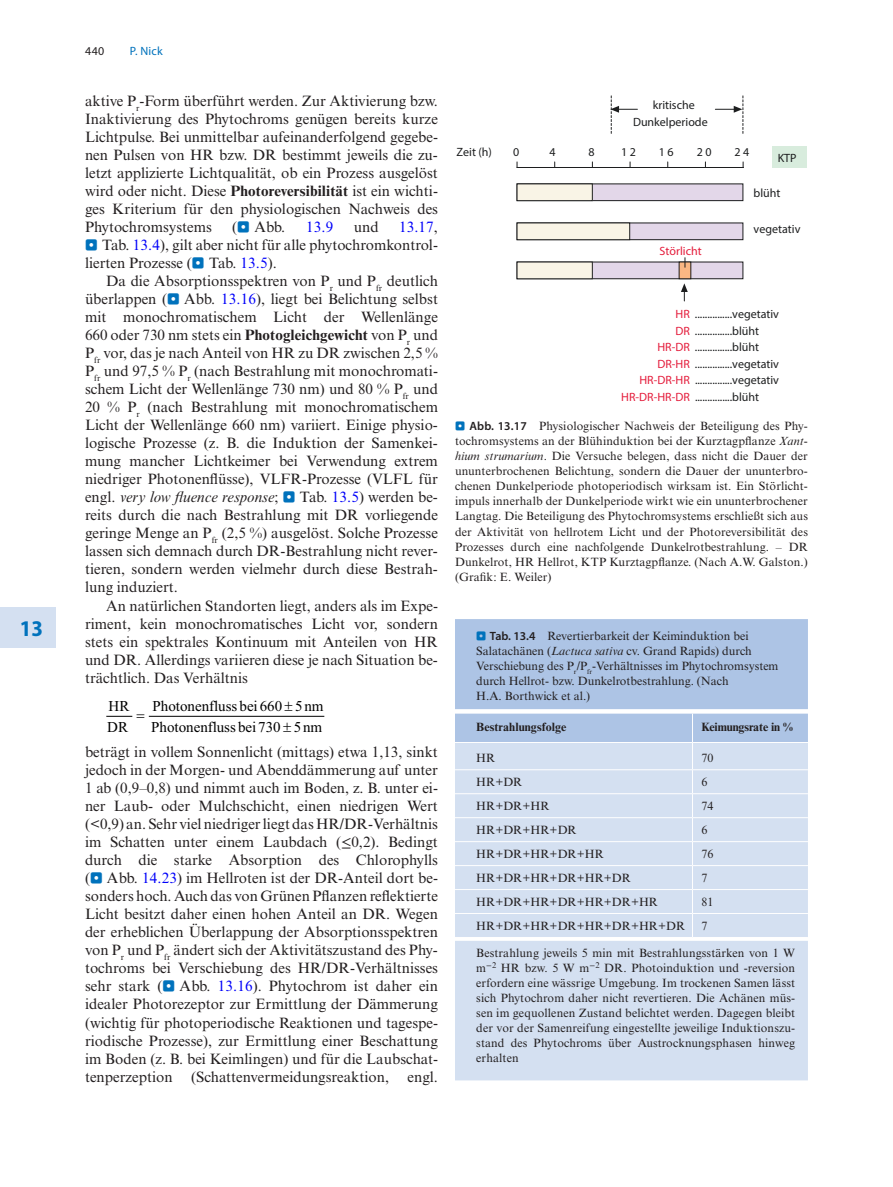
<style>
.page{position:relative;width:893px;height:1187px;background:#fff}
.page>*{position:absolute;margin:0;border:0;box-sizing:border-box;transform-origin:0 0}
.t1{font:700 semi-condensed 22.5px "Myriad Pro";color:#0072bc}
.t2{font:15px/18px "Times New Roman MT Std";color:#231f20;text-align:justify}
.t3{font:15px/21.3px "Times New Roman";color:#000}
.t4{font:15px "Times New Roman MT Std";color:#0000fa}
.t5{font:12px/15px "Times New Roman MT Std";color:#231f20;text-align:justify}
.t6{font:12px/16.5px "Stone Sans 14";color:#1d1e1f;text-align:center}
.t7{font:700 12px "Times New Roman MT Std";color:#231f20}
.t8{font:12px "Stone Sans 14";color:#e41c3b}
.t9{font:12px "Myriad Pro Regular 2";color:#0072bc}
.t10{font:12px "Myriad Pro";color:#231f20}
.s1{font-weight:700}
.s2{font-family:"Blik Buttons";color:#0072bc}
.s3{color:#0000fa}
.s4{font-style:italic}
.s5{font-family:"STIX General"}
.s6{color:#e41c3b}
.s7{font-family:"Myriad Pro";font-weight:600}
</style>
<div class="page">
<div style="left:0;top:607px;width:55px;height:40px;background:#d4e0f1"></div>
<hr style="left:149px;top:716px;width:175px;height:1px;background:#000">
<div style="left:517px;top:262px;width:226px;height:17px;background:#e3d7e9"></div>
<div style="left:517px;top:261px;width:226px;height:18px;border:1px solid #1d1e1f"></div>
<div style="left:517px;top:262px;width:75px;height:17px;background:#f9f4e6"></div>
<div style="left:517px;top:261px;width:76px;height:18px;border:1px solid #1d1e1f"></div>
<div style="left:679px;top:262px;width:12px;height:17px;background:#fab783"></div>
<div style="left:679px;top:261px;width:12px;height:18px;border:1px solid #1d1e1f"></div>
<div style="left:517px;top:223px;width:226px;height:17px;background:#e3d7e9"></div>
<div style="left:517px;top:222px;width:226px;height:18px;border:1px solid #1d1e1f"></div>
<div style="left:517px;top:223px;width:113px;height:17px;background:#f9f4e6"></div>
<div style="left:517px;top:222px;width:113px;height:18px;border:1px solid #1d1e1f"></div>
<div style="left:517px;top:184px;width:226px;height:17px;background:#e3d7e9"></div>
<div style="left:517px;top:183px;width:226px;height:18px;border:1px solid #1d1e1f"></div>
<div style="left:517px;top:184px;width:75px;height:17px;background:#f9f4e6"></div>
<div style="left:517px;top:183px;width:76px;height:18px;border:1px solid #1d1e1f"></div>
<div style="left:772px;top:146px;width:34px;height:21px;background:#d8ecdd"></div>
<hr style="left:517px;top:167px;width:226px;height:1px;background:#1d1e1f">
<svg style="left:681px;top:283px;width:7px;height:18px"></svg>
<svg style="left:715px;top:95px;width:28px;height:39px"></svg>
<svg style="left:610px;top:95px;width:27px;height:39px"></svg>
<div style="left:455px;top:619px;width:353px;height:90px;background:#adc4e5"></div>
<div style="left:455px;top:940px;width:353px;height:140px;background:#d4e0f1"></div>
<svg style="left:455px;top:713px;width:353px;height:224px;background:#d0ddf0"></svg>
<svg style="left:106px;top:715px;width:27px;height:2px"></svg>
<h1 class="t1" style="left:20px;top:613px;width:25px">13</h1>
<p class="t10" style="left:85px;top:44px;width:21px">440</p>
<p class="t9" style="left:130px;top:44px;width:34px">P. Nick</p>
<p class="t2" style="left:85px;top:92px;width:354px">aktive P<sub>r</sub>-Form überführt werden. Zur Aktivierung bzw.<br>Inaktivierung des Phytochroms genügen bereits kurze Lichtpulse. Bei unmittelbar aufeinanderfolgend gegebe&shy;nen Pulsen von HR bzw. DR bestimmt jeweils die zu&shy;letzt applizierte Lichtqualität, ob ein Prozess ausgelöst wird oder nicht. Diese <span class="s1">Photoreversibilität</span> ist ein wichti&shy;ges Kriterium für den physiologischen Nachweis des Phytochromsystems</p>
<p class="t2" style="left:232px;top:218px;width:55px">(<span class="s2">.</span> Abb.</p>
<p class="t4" style="left:306px;top:218px;width:29px">13.9</p>
<p class="t2" style="left:354px;top:218px;width:26px">und</p>
<p class="t2" style="left:85px;top:218px;width:354px;text-indent:314px"><span class="s3">13.17</span>, <span class="s2">.</span> Tab. <span class="s3">13.4</span>), gilt aber nicht für alle phytochromkontrol&shy;lierten Prozesse (<span class="s2">.</span> Tab. <span class="s3">13.5</span>).</p>
<p class="t2" style="left:85px;top:272px;width:354px;text-indent:21px">Da die Absorptionsspektren von P<sub>r</sub> und P<sub>fr</sub> deutlich überlappen (<span class="s2">.</span> Abb. <span class="s3">13.16</span>), liegt bei Belichtung selbst mit monochromatischem Licht der Wellenlänge 660 oder 730 nm stets ein <span class="s1">Photogleichgewicht</span> von P<sub>r</sub> und P<sub>fr</sub> vor, das je nach Anteil von HR zu DR zwischen 2,5 % P<sub>fr</sub> und 97,5 % P<sub>r</sub> (nach Bestrahlung mit monochromati&shy;schem Licht der Wellenlänge 730 nm) und 80 % P<sub>fr</sub> und 20 % P<sub>r</sub> (nach Bestrahlung mit monochromatischem Licht der Wellenlänge 660 nm) variiert. Einige physio&shy;logische Prozesse (z. B. die Induktion der Samenkei&shy;mung mancher Lichtkeimer bei Verwendung extrem niedriger Photonenflüsse), VLFR-Prozesse (VLFL für engl. <span class="s4">very low fluence response</span>; <span class="s2">.</span> Tab. <span class="s3">13.5</span>) werden be&shy;reits durch die nach Bestrahlung mit DR vorliegende geringe Menge an P<sub>fr</sub> (2,5 %) ausgelöst. Solche Prozesse lassen sich demnach durch DR-Bestrahlung nicht rever&shy;tieren, sondern werden vielmehr durch diese Bestrah&shy;lung induziert.</p>
<p class="t2" style="left:85px;top:596px;width:354px;text-indent:21px">An natürlichen Standorten liegt, anders als im Expe&shy;riment, kein monochromatisches Licht vor, sondern stets ein spektrales Kontinuum mit Anteilen von HR und DR. Allerdings variieren diese je nach Situation be&shy;trächtlich. Das Verhältnis</p>
<p class="t3" style="left:107px;top:694px;width:24px">HR<br>DR</p>
<p class="t3" style="left:151px;top:694px;width:174px">Photonenfluss bei660 5nm<br>Photonenfluss bei730 5nm</p>
<p class="t2" style="left:85px;top:743px;width:354px">beträgt in vollem Sonnenlicht (mittags) etwa 1,13, sinkt jedoch in der Morgen- und Abenddämmerung auf unter 1 ab (0,9–0,8) und nimmt auch im Boden, z. B. unter ei&shy;ner Laub- oder Mulchschicht, einen niedrigen Wert (&lt;0,9) an. Sehr viel niedriger liegt das HR/DR-Verhältnis im Schatten unter einem Laubdach (<span class="s5">≤</span>0,2). Bedingt durch die starke Absorption des Chlorophylls (<span class="s2">.</span> Abb. <span class="s3">14.23</span>) im Hellroten ist der DR-Anteil dort be&shy;sonders hoch. Auch das von Grünen Pflanzen reflektierte Licht besitzt daher einen hohen Anteil an DR. Wegen der erheblichen Überlappung der Absorptionsspektren von P<sub>r</sub> und P<sub>fr</sub> ändert sich der Aktivitätszustand des Phy&shy;tochroms bei Verschiebung des HR/DR-Verhältnisses sehr stark (<span class="s2">.</span> Abb. <span class="s3">13.16</span>). Phytochrom ist daher ein idealer Photorezeptor zur Ermittlung der Dämmerung (wichtig für photoperiodische Reaktionen und tagespe&shy;riodische Prozesse), zur Ermittlung einer Beschattung im Boden (z. B. bei Keimlingen) und für die Laubschat&shy;tenperzeption (Schattenvermeidungsreaktion, engl.</p>
<p class="t6" style="left:633px;top:97px;width:76px">kritische<br>Dunkelperiode</p>
<p class="t6" style="left:457px;top:143px;width:37px">Zeit (h)</p>
<p class="t6" style="left:513px;top:143px;width:8px">0</p>
<p class="t6" style="left:550px;top:143px;width:8px">4</p>
<p class="t6" style="left:589px;top:143px;width:8px">8</p>
<p class="t6" style="left:621px;top:143px;width:16px">12</p>
<p class="t6" style="left:659px;top:143px;width:16px">16</p>
<p class="t6" style="left:697px;top:143px;width:16px">20</p>
<p class="t6" style="left:734px;top:143px;width:16px">24</p>
<p class="t6" style="left:778px;top:149px;width:20px">KTP</p>
<p class="t8" style="left:660px;top:243px;width:44px">Störlicht</p>
<p class="t6" style="left:754px;top:184px;width:28px">blüht</p>
<p class="t6" style="left:754px;top:221px;width:48px">vegetativ</p>
<p class="t6" style="left:675px;top:306px;width:105px"><span class="s6">HR</span> ...............vegetativ</p>
<p class="t6" style="left:675px;top:322px;width:85px"><span class="s6">DR</span> ...............blüht</p>
<p class="t6" style="left:657px;top:339px;width:103px"><span class="s6">HR-DR</span> ...............blüht</p>
<p class="t6" style="left:657px;top:355px;width:123px"><span class="s6">DR-HR</span> ...............vegetativ</p>
<p class="t6" style="left:639px;top:372px;width:141px"><span class="s6">HR-DR-HR</span> ...............vegetativ</p>
<p class="t6" style="left:621px;top:388px;width:139px"><span class="s6">HR-DR-HR-DR</span> ...............blüht</p>
<p class="t5" style="left:455px;top:419px;width:354px"><span class="s2">..</span> <span class="s7">Abb. 13.17</span> Physiologischer Nachweis der Beteiligung des Phy&shy;tochromsystems an der Blühinduktion bei der Kurztagpflanze <span class="s4">Xant&shy;hium strumarium</span>. Die Versuche belegen, dass nicht die Dauer der ununterbrochenen Belichtung, sondern die Dauer der ununterbro&shy;chenen Dunkelperiode photoperiodisch wirksam ist. Ein Störlicht&shy;impuls innerhalb der Dunkelperiode wirkt wie ein ununterbrochener Langtag. Die Beteiligung des Phytochromsystems erschließt sich aus der Aktivität von hellrotem Licht und der Photoreversibilität des Prozesses durch eine nachfolgende Dunkelrotbestrahlung. – DR Dunkelrot, HR Hellrot, KTP Kurztagpflanze. (Nach A.W. Galston.) (Grafik: E. Weiler)</p>
<p class="t5" style="left:476px;top:628px;width:304px;text-align:left"><span class="s2">..</span> <span class="s7">Tab. 13.4</span> Revertierbarkeit der Keiminduktion bei Salatachänen (<span class="s4">Lactuca sativa</span> cv. Grand Rapids) durch Verschiebung des P<sub>r</sub>/P<sub>fr</sub>-Verhältnisses im Phytochromsystem durch Hellrot- bzw. Dunkelrotbestrahlung. (Nach<br>H.A. Borthwick et al.)</p>
<p class="t7" style="left:476px;top:719px;width:92px">Bestrahlungsfolge</p>
<p class="t7" style="left:701px;top:719px;width:94px">Keimungsrate in %</p>
<p class="t5" style="left:476px;top:750px;width:21px">HR</p>
<p class="t5" style="left:701px;top:750px;width:13px">70</p>
<p class="t5" style="left:476px;top:774px;width:48px">HR+DR</p>
<p class="t5" style="left:701px;top:774px;width:7px">6</p>
<p class="t5" style="left:476px;top:798px;width:75px">HR+DR+HR</p>
<p class="t5" style="left:701px;top:798px;width:13px">74</p>
<p class="t5" style="left:476px;top:822px;width:102px">HR+DR+HR+DR</p>
<p class="t5" style="left:701px;top:822px;width:7px">6</p>
<p class="t5" style="left:476px;top:846px;width:129px">HR+DR+HR+DR+HR</p>
<p class="t5" style="left:701px;top:846px;width:13px">76</p>
<p class="t5" style="left:476px;top:870px;width:156px">HR+DR+HR+DR+HR+DR</p>
<p class="t5" style="left:701px;top:870px;width:7px">7</p>
<p class="t5" style="left:476px;top:894px;width:183px">HR+DR+HR+DR+HR+DR+HR</p>
<p class="t5" style="left:701px;top:894px;width:13px">81</p>
<p class="t5" style="left:476px;top:917px;width:211px">HR+DR+HR+DR+HR+DR+HR+DR</p>
<p class="t5" style="left:701px;top:917px;width:7px">7</p>
<p class="t5" style="left:476px;top:945px;width:320px">Bestrahlung jeweils 5 min mit Bestrahlungsstärken von 1 W m<sup>−</sup><sup>2</sup> HR bzw. 5 W m<sup>−</sup><sup>2</sup> DR. Photoinduktion und -reversion erfordern eine wässrige Umgebung. Im trockenen Samen lässt sich Phytochrom daher nicht revertieren. Die Achänen müs&shy;sen im gequollenen Zustand belichtet werden. Dagegen bleibt der vor der Samenreifung eingestellte jeweilige Induktionszu&shy;stand des Phytochroms über Austrocknungsphasen hinweg erhalten</p>
</div>
